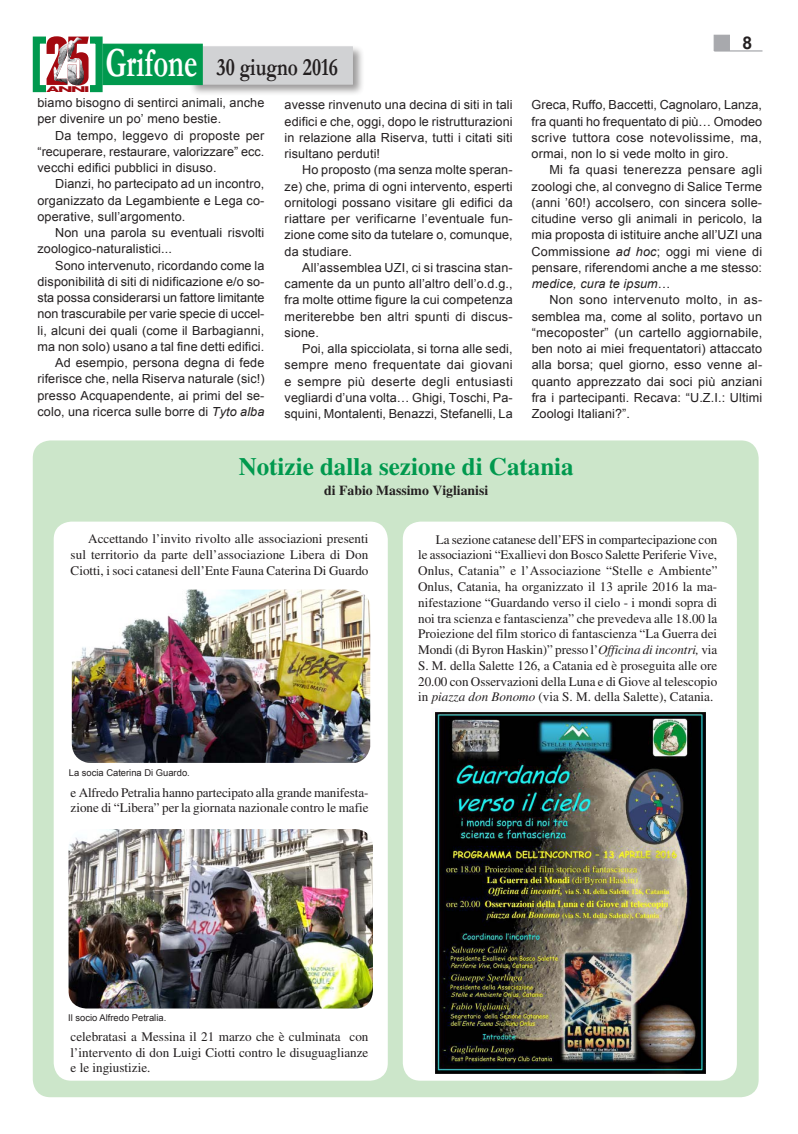
<style>
.page{position:relative;width:798px;height:1134px;background:#fff}
.page>*{position:absolute;margin:0;border:0;box-sizing:border-box;transform-origin:0 0}
.t1{font:700 25px "Times";color:#00994e}
.t2{font:700 25px "Garamond";color:#231f20;scale:.78 1}
.t3{font:700 17.5px "Arial";color:#231f20}
.t4{font:700 13.75px "Times";color:#231f20}
.t5{font:13.12px/15.8px "Times";color:#231f20;text-align:justify}
.t6{font:12.5px/16.2px "Arial";letter-spacing:.01em;color:#231f20;text-align:justify}
.t7{font:9.38px "Arial";color:#231f20}
.t8{font:700 7.62px "Futura";color:#a30910;scale:2.14 1}
.s1{font-size:41.88px;color:#fff}
.s2{font-style:italic}
</style>
<div class="page">
<div style="left:33px;top:37px;width:70px;height:55px;border:7px solid #00994e"></div>
<div style="left:46px;top:35px;width:43px;height:58px;background:#fff"></div>
<svg style="left:47px;top:36px;width:42px;height:49px"></svg>
<div style="left:51px;top:36px;width:33px;height:49px;background:#231f20;opacity:.75"></div>
<hr style="left:714px;top:50px;width:48px;height:2px;background:#a8a9ad">
<div style="left:713px;top:35px;width:16px;height:16px;background:#a8a9ad;border:1px solid #a8a9ad"></div>
<div style="left:189px;top:44px;width:175px;height:53px;background:#231f20;opacity:.45"></div>
<div style="left:191px;top:46px;width:162px;height:39px;background:#d1d2d4;border:1px solid #d1d2d4"></div>
<div style="left:102px;top:44px;width:101px;height:41px;background:#00994e;border:1px solid #00994e"></div>
<div style="left:33px;top:440px;width:725px;height:657px;background:#cce6ca;border-radius:18px"></div>
<div style="left:54px;top:522px;width:333px;height:559px;background:#fff;border-radius:18px"></div>
<div style="left:402px;top:522px;width:334px;height:559px;background:#fff;border-radius:18px"></div>
<img style="left:72px;top:590px;width:298px;height:173px">
<img style="left:68px;top:829px;width:305px;height:179px">
<img style="left:434px;top:709px;width:272px;height:365px">
<h1 class="t2" style="left:106px;top:53px;width:299px"><span class="s1">Grifone</span> 30 giugno 2016</h1>
<p class="t8" style="left:47px;top:84px;width:22px">ANNI</p>
<p class="t6" style="left:37px;top:95px;width:228px">biamo bisogno di sentirci animali, anche per divenire un po’ meno bestie.</p>
<p class="t6" style="left:37px;top:127px;width:228px;text-indent:18px">Da tempo, leggevo di proposte per “recuperare, restaurare, valorizzare” ecc. vecchi edifici pubblici in disuso.</p>
<p class="t6" style="left:37px;top:176px;width:228px;text-indent:18px">Dianzi, ho partecipato ad un incontro, organizzato da Legambiente e Lega co&shy;operative, sull’argomento.</p>
<p class="t6" style="left:37px;top:225px;width:228px;text-indent:18px">Non una parola su eventuali risvolti zoologico-naturalistici...</p>
<p class="t6" style="left:37px;top:257px;width:228px;text-align:right">Sono intervenuto, ricordando come la disponibilità di siti di nidificazione e/o so&shy;sta possa considerarsi un fattore limitante non trascurabile per varie specie di uccel&shy;li, alcuni dei quali (come il Barbagianni, ma non solo) usano a tal fine detti edifici.<br>Ad esempio, persona degna di fede riferisce che, nella Riserva naturale (sic!) presso Acquapendente, ai primi del se&shy;colo, una ricerca sulle borre di <span class="s2">Tyto alba</span></p>
<p class="t6" style="left:284px;top:97px;width:229px">avesse rinvenuto una decina di siti in tali edifici e che, oggi, dopo le ristrutturazioni in relazione alla Riserva, tutti i citati siti risultano perduti!</p>
<p class="t6" style="left:284px;top:162px;width:229px;text-indent:18px">Ho proposto (ma senza molte speran&shy;ze) che, prima di ogni intervento, esperti ornitologi possano visitare gli edifici da riattare per verificarne l’eventuale fun&shy;zione come sito da tutelare o, comunque, da studiare.</p>
<p class="t6" style="left:284px;top:259px;width:229px;text-indent:18px">All’assemblea UZI, ci si trascina stan&shy;camente da un punto all’altro dell’o.d.g., fra molte ottime figure la cui competenza meriterebbe ben altri spunti di discus&shy;sione.</p>
<p class="t6" style="left:284px;top:341px;width:230px;text-indent:18px">Poi, alla spicciolata, si torna alle sedi, sempre meno frequentate dai giovani e sempre più deserte degli entusiasti vegliardi d’una volta… Ghigi, Toschi, Pa&shy;squini, Montalenti, Benazzi, Stefanelli, La</p>
<h2 class="t3" style="left:742px;top:31px;width:11px">8</h2>
<p class="t6" style="left:531px;top:97px;width:232px">Greca, Ruffo, Baccetti, Cagnolaro, Lanza, fra quanti ho frequentato di più… Omodeo scrive tuttora cose notevolissime, ma, ormai, non lo si vede molto in giro.</p>
<p class="t6" style="left:531px;top:162px;width:232px;text-indent:18px">Mi fa quasi tenerezza pensare agli zoologi che, al convegno di Salice Terme (anni ’60!) accolsero, con sincera solle&shy;citudine verso gli animali in pericolo, la mia proposta di istituire anche all’UZI una Commissione <span class="s2">ad hoc</span>; oggi mi viene di pensare, riferendomi anche a me stesso: <span class="s2">medice, cura te ipsum</span>…</p>
<p class="t6" style="left:531px;top:292px;width:232px;text-indent:18px">Non sono intervenuto molto, in as&shy;semblea ma, come al solito, portavo un “mecoposter” (un cartello aggiornabile, ben noto ai miei frequentatori) attaccato alla borsa; quel giorno, esso venne al&shy;quanto apprezzato dai soci più anziani fra i partecipanti. Recava: “U.Z.I.: Ultimi Zoologi Italiani?”.</p>
<h1 class="t1" style="left:239px;top:452px;width:336px">Notizie dalla sezione di Catania</h1>
<p class="t4" style="left:324px;top:482px;width:165px">di Fabio Massimo Viglianisi</p>
<p class="t5" style="left:71px;top:531px;width:299px;text-indent:18px">Accettando l’invito rivolto alle associazioni presenti sul territorio da parte dell’associazione Libera di Don Ciotti, i soci catanesi dell’Ente Fauna Caterina Di Guardo</p>
<p class="t7" style="left:69px;top:766px;width:122px">La socia Caterina Di Guardo.</p>
<p class="t5" style="left:71px;top:784px;width:299px">e Alfredo Petralia hanno partecipato alla grande manifesta&shy;zione di “Libera” per la giornata nazionale contro le mafie</p>
<p class="t5" style="left:418px;top:531px;width:301px;text-indent:18px">La sezione catanese dell’EFS in compartecipazione con le associazioni “Exallievi don Bosco Salette Periferie Vive, Onlus, Catania” e l’Associazione “Stelle e Ambiente” Onlus, Catania, ha organizzato il 13 aprile 2016 la ma&shy;nifestazione “Guardando verso il cielo - i mondi sopra di noi tra scienza e fantascienza” che prevedeva alle 18.00 la Proiezione del film storico di fantascienza “La Guerra dei Mondi (di Byron Haskin)” presso l’<span class="s2">Officina di incontri,</span> via S. M. della Salette 126, a Catania ed è proseguita alle ore 20.00 con Osservazioni della Luna e di Giove al telescopio in <span class="s2">piazza don Bonomo</span> (via S. M. della Salette), Catania.</p>
<p class="t7" style="left:68px;top:1011px;width:99px">Il socio Alfredo Petralia.</p>
<p class="t5" style="left:71px;top:1028px;width:299px">celebratasi a Messina il 21 marzo che è culminata con l’intervento di don Luigi Ciotti contro le disuguaglianze e le ingiustizie.</p>
</div>
